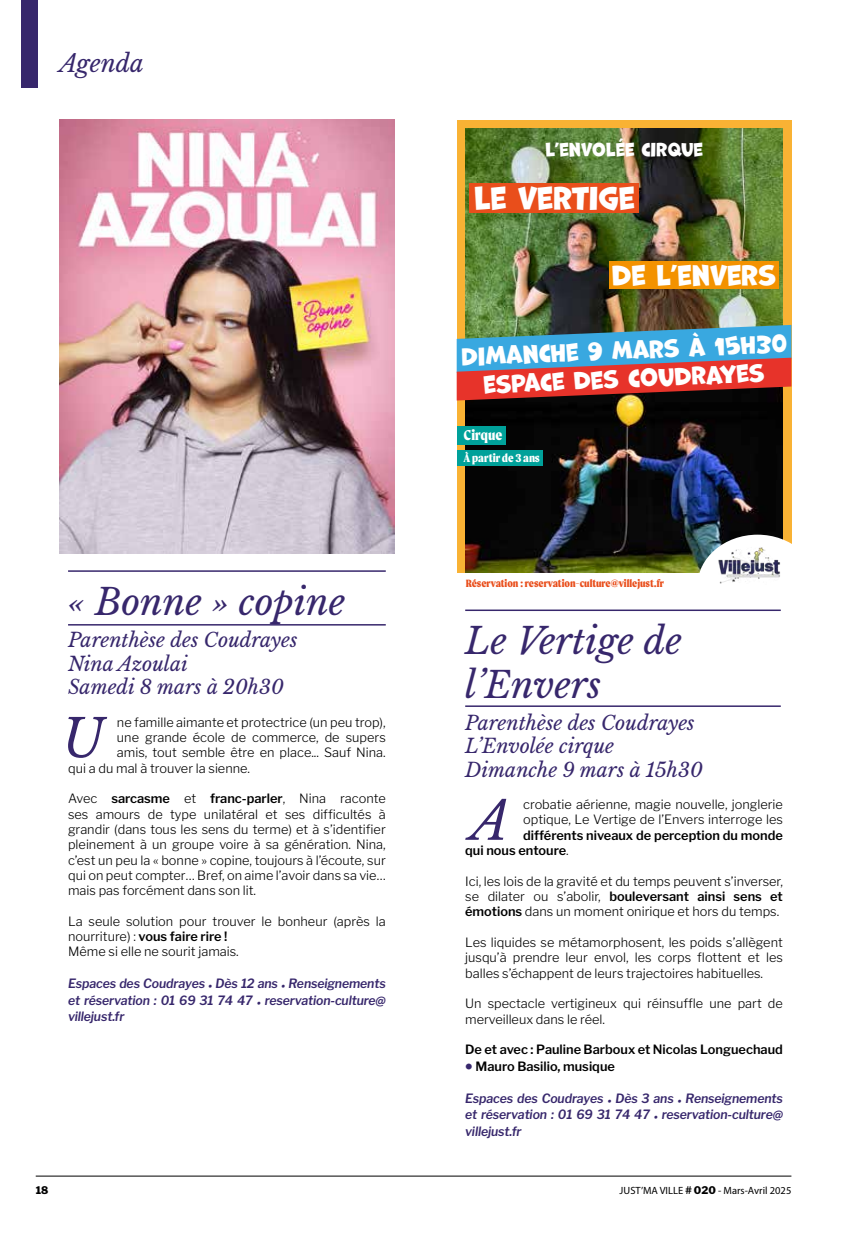
<style>
.page{position:relative;width:851px;height:1234px;background:#fff}
.page>*{position:absolute;margin:0;border:0;box-sizing:border-box;transform-origin:0 0}
.t1{font:italic 52.5px "Libre Baskerville";color:#37276c}
.t2{font:italic 36px/43.2px "Libre Baskerville";color:#37276c}
.t3{font:29.55px "Marvin";color:#fff}
.t4{font:26.4px "Marvin";color:#fff}
.t5{font:italic 24px "Libre Baskerville";color:#37276c}
.t6{font:23.1px/28.5px "Marvin";color:#fff;text-align:center}
.t7{font:italic 19.5px/23.4px "Libre Baskerville";color:#37276c}
.t8{font:17.55px "Marvin";color:#fff}
.t9{font:800 15.15px "Moret";color:#fff}
.t10{font:300 12.75px/15.3px "Libre Franklin";color:#000;text-align:justify}
.t11{font:italic 600 12.75px/16.5px "Libre Franklin";letter-spacing:-.01em;color:#37276c;text-align:justify;scale:.96 1}
.t12{font:600 12.75px/15.3px "Libre Franklin";color:#000}
.t13{font:800 12.3px "Moret";color:#fff}
.t14{font:800 11.25px "Moret";color:#e94e1b}
.t15{font:10.5px "Myriad Pro";color:#000}
.t16{font:800 10.5px "Libre Franklin";color:#000}
.s1{font-weight:600}
.s2{font-weight:300}
.s3{font-weight:700;font-size:22.5px;color:#37276c}
.s4{font-family:"Libre Franklin";font-weight:800}
</style>
<div class="page">
<div style="left:21px;top:0;width:17px;height:88px;background:#37276c"></div>
<hr style="left:36px;top:1175px;width:755px;height:1px;background:#000">
<hr style="left:68px;top:570px;width:318px;height:1px;background:#37276c">
<hr style="left:68px;top:624px;width:318px;height:1px;background:#37276c">
<img style="left:60px;top:119px;width:334px;height:434px">
<div style="left:456px;top:120px;width:335px;height:472px;background:#f9b234"></div>
<img style="left:465px;top:400px;width:317px;height:172px">
<img style="left:465px;top:129px;width:317px;height:196px">
<div style="left:469px;top:183px;width:169px;height:29px;background:#e94e1b"></div>
<div style="left:609px;top:261px;width:169px;height:28px;background:#f39200"></div>
<svg style="left:456px;top:325px;width:335px;height:75px;background:#7d6979"></svg>
<div style="left:456px;top:426px;width:49px;height:18px;background:#00a19a"></div>
<div style="left:456px;top:450px;width:86px;height:15px;background:#00a19a"></div>
<div style="left:456px;top:572px;width:335px;height:20px;background:#fff"></div>
<svg style="left:697px;top:534px;width:94px;height:39px;background:#9eaaa6"></svg>
<img style="left:715px;top:541px;width:67px;height:43px">
<hr style="left:465px;top:609px;width:315px;height:2px;background:#37276c">
<hr style="left:465px;top:705px;width:315px;height:1px;background:#37276c">
<h3 class="t5" style="left:60px;top:49px;width:86px">Agenda</h3>
<h2 class="t2" style="left:68px;top:580px;width:279px">« Bonne » copine</h2>
<h3 class="t7" style="left:68px;top:628px;width:231px">Parenthèse des Coudrayes<br>Nina Azoulai<br>Samedi 8 mars à 20h30</h3>
<h1 class="t1" style="left:62px;top:706px;width:43px">U</h1>
<p class="t10" style="left:117px;top:714px;width:270px">ne famille aimante et protectrice (un peu trop),</p>
<p class="t10" style="left:117px;top:729px;width:270px">une grande école de commerce, de supers</p>
<p class="t10" style="left:117px;top:745px;width:270px">amis, tout semble être en place... Sauf Nina.</p>
<p class="t10" style="left:68px;top:760px;width:183px">qui a du mal à trouver la sienne.</p>
<p class="t10" style="left:68px;top:790px;width:319px">Avec <span class="s1">sarcasme</span> et <span class="s1">franc-parler</span>, Nina raconte ses amours de type unilatéral et ses difficultés à grandir (dans tous les sens du terme) et à s’identifier pleinement à un groupe voire à sa génération. Nina, c’est un peu la « bonne » copine, toujours à l’écoute, sur qui on peut compter… Bref, on aime l’avoir dans sa vie… mais pas forcément dans son lit.</p>
<p class="t10" style="left:68px;top:913px;width:319px;text-align:left">La seule solution pour trouver le bonheur (après la nourriture) : <span class="s1">vous faire rire !<br></span>Même si elle ne sourit jamais.</p>
<p class="t11" style="left:68px;top:975px;width:332px">Espaces des Coudrayes • Dès 12 ans • Renseignements et réservation : 01 69 31 74 47 • reservation-culture@ villejust.fr</p>
<h3 class="t8" style="left:545px;top:139px;width:159px">L’ENVOLÉE CIRQUE</h3>
<h3 class="t3" style="left:474px;top:181px;width:162px">LE VERTIGE</h3>
<h3 class="t4" style="left:611px;top:261px;width:166px">DE L’ENVERS</h3>
<h3 class="t6" style="left:460px;top:342px;width:327px;rotate:-2deg">DIMANCHE 9 MARS À 15H30<br>ESPACE DES COUDRAYES</h3>
<p class="t9" style="left:463px;top:426px;width:40px">Cirque</p>
<p class="t13" style="left:463px;top:450px;width:78px">À partir de 3 ans</p>
<p class="t14" style="left:465px;top:576px;width:200px">Réservation : reservation-culture@villejust.fr</p>
<h2 class="t2" style="left:465px;top:619px;width:218px">Le Vertige de l’Envers</h2>
<h3 class="t7" style="left:465px;top:711px;width:239px">Parenthèse des Coudrayes<br>L’Envolée cirque<br>Dimanche 9 mars à 15h30</h3>
<h1 class="t1" style="left:470px;top:788px;width:41px">A</h1>
<p class="t10" style="left:523px;top:796px;width:261px">crobatie aérienne, magie nouvelle, jonglerie optique, Le Vertige de l’Envers interroge les</p>
<p class="t12" style="left:465px;top:827px;width:319px;text-indent:58px">différents niveaux de perception du monde qui nous entoure<span class="s2">.</span></p>
<p class="t10" style="left:465px;top:873px;width:319px">Ici, les lois de la gravité et du temps peuvent s’inverser, se dilater ou s’abolir, <span class="s1">bouleversant ainsi sens et émotions</span> dans un moment onirique et hors du temps.</p>
<p class="t10" style="left:465px;top:934px;width:319px">Les liquides se métamorphosent, les poids s’allègent jusqu’à prendre leur envol, les corps flottent et les balles s’échappent de leurs trajectoires habituelles.</p>
<p class="t10" style="left:465px;top:995px;width:319px">Un spectacle vertigineux qui réinsuffle une part de merveilleux dans le réel.</p>
<p class="t12" style="left:465px;top:1041px;width:319px">De et avec : Pauline Barboux et Nicolas Longuechaud</p>
<p class="t12" style="left:465px;top:1058px;width:151px"><span class="s3">•</span> Mauro Basilio, musique</p>
<p class="t11" style="left:465px;top:1089px;width:332px">Espaces des Coudrayes • Dès 3 ans • Renseignements et réservation : 01 69 31 74 47 • reservation-culture@ villejust.fr</p>
<p class="t16" style="left:36px;top:1183px;width:14px">18</p>
<p class="t15" style="left:619px;top:1183px;width:173px">JUST’MA VILLE <span class="s4"># 020</span> - Mars-Avril 2025</p>
</div>
